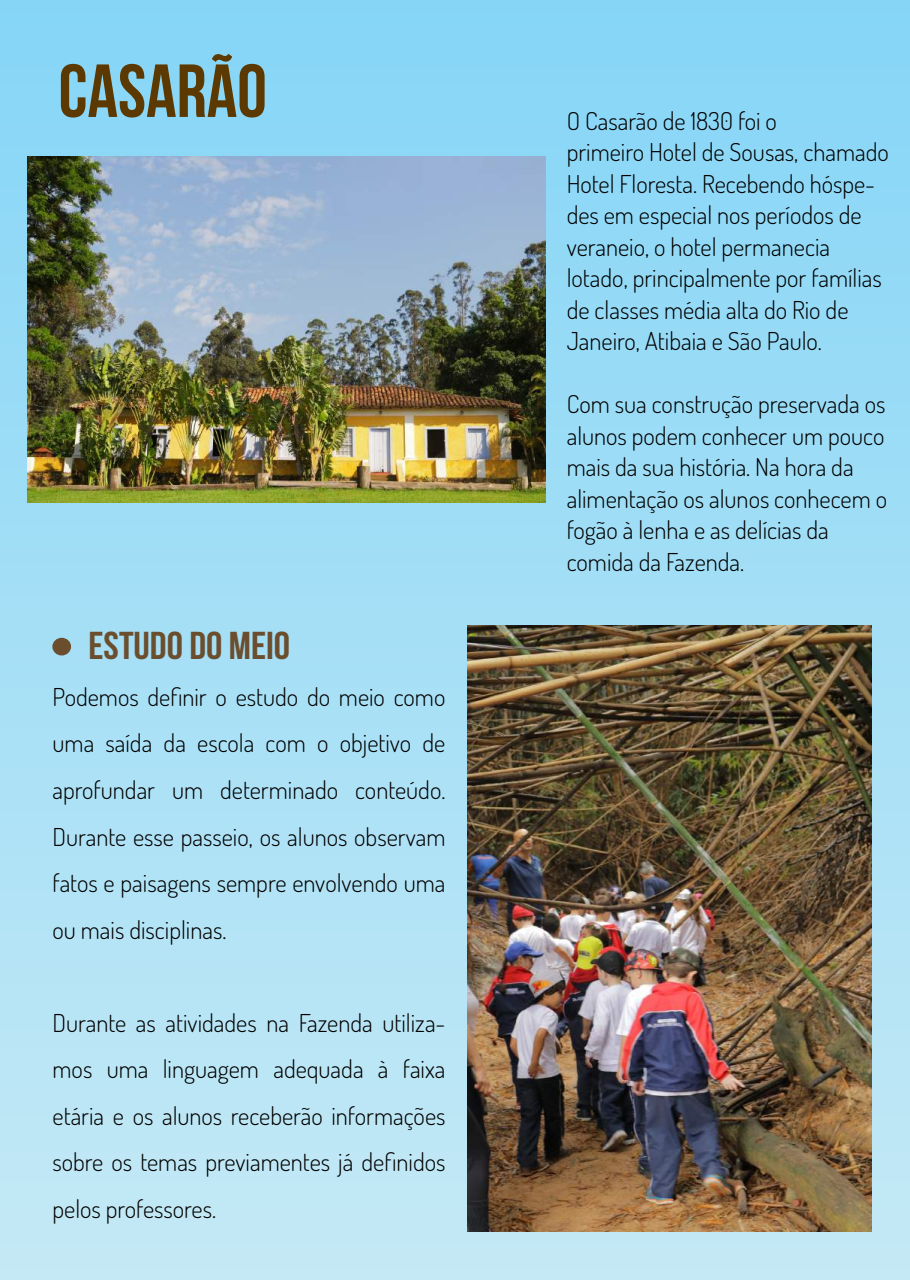
<style>
.page{position:relative;width:910px;height:1280px;background:#fff}
.page>*{position:absolute;margin:0;border:0;box-sizing:border-box;transform-origin:0 0}
.t1{font:700 75px "Bebas Neue";color:#5c3900}
.t2{font:700 38.85px "Bebas Neue";color:#6b4e2e;scale:1.06 1}
.t3{font:300 24.6px/31.5px "Dosis";color:#000}
</style>
<div class="page">
<div style="left:0;top:0;width:910px;height:1280px;background:linear-gradient(to bottom,#85d5f7,#c5e9f5)"></div>
<div style="left:52px;top:638px;width:19px;height:17px;background:#6b4e2e;border-radius:50%"></div>
<img style="left:468px;top:626px;width:403px;height:605px">
<img style="left:27px;top:156px;width:519px;height:346px">
<h1 class="t1" style="left:59px;top:50px;width:210px">CASARÃO</h1>
<h2 class="t2" style="left:89px;top:624px;width:192px">ESTUDO DO MEIO</h2>
<p class="t3" style="left:53px;top:673px;width:394px;line-height:46.5px;text-align:justify">Podemos definir o estudo do meio como uma saída da escola com o objetivo de aprofundar um determinado conteúdo.<br>Durante esse passeio, os alunos observam fatos e paisagens sempre envolvendo uma ou mais disciplinas.</p>
<p class="t3" style="left:53px;top:998px;width:394px;line-height:46.5px;text-align:justify">Durante as atividades na Fazenda utiliza&shy;mos uma linguagem adequada à faixa etária e os alunos receberão informações sobre os temas previamentes já definidos pelos professores.</p>
<p class="t3" style="left:567px;top:104px;width:324px">O Casarão de 1830 foi o<br>primeiro Hotel de Sousas, chamado<br>Hotel Floresta. Recebendo hóspe&shy;des em especial nos períodos de veraneio, o hotel permanecia lotado, principalmente por famílias de classes média alta do Rio de<br>Janeiro, Atibaia e São Paulo.</p>
<p class="t3" style="left:567px;top:388px;width:322px">Com sua construção preservada os alunos podem conhecer um pouco mais da sua história. Na hora da alimentação os alunos conhecem o fogão à lenha e as delícias da comida da Fazenda.</p>
</div>
